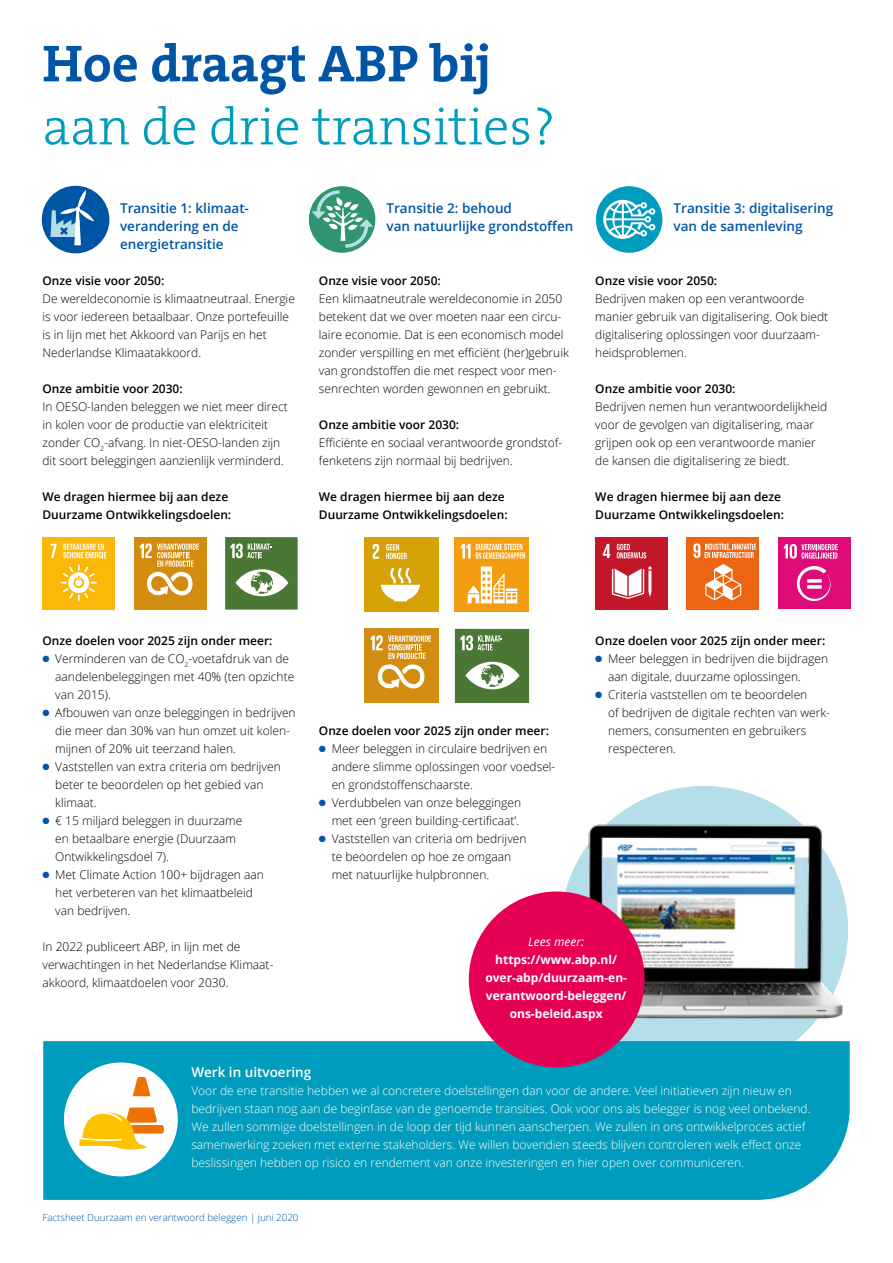
<style>
.page{position:relative;width:893px;height:1263px;background:#fff}
.page>*{position:absolute;margin:0;border:0;box-sizing:border-box;transform-origin:0 0}
.t1{font:300 52.5px "The Serif B W3";color:#009cbd}
.t2{font:700 52.5px "The Serif B W7";color:#0056a4}
.t3{font:600 13.5px/18px "Open Sans";color:#0056a4}
.t4{font:600 13.5px "Open Sans";color:#fff}
.t5{font:300 12px/18px "Open Sans";color:#000}
.t6{font:300 12px/18px "Open Sans";color:#fff}
.t7{font:600 12px/18px "Open Sans";color:#000}
.t8{font:700 12px/18px "Open Sans";color:#fff;text-align:center}
.t9{font:italic 12px "Open Sans";color:#fff}
.t10{font:300 9.75px "Open Sans";color:#0056a4}
.s1{color:#0056a4}
</style>
<div class="page">
<div style="left:560px;top:786px;width:288px;height:288px;background:#b4dee8;border-radius:50%"></div>
<div style="left:455px;top:537px;width:74px;height:74px;background:#f59d10"></div>
<svg style="left:468px;top:566px;width:49px;height:37px"></svg>
<svg style="left:461px;top:544px;width:64px;height:15px"></svg>
<div style="left:455px;top:629px;width:74px;height:74px;background:#4b7735"></div>
<svg style="left:465px;top:662px;width:55px;height:27px"></svg>
<svg style="left:460px;top:635px;width:42px;height:15px"></svg>
<div style="left:43px;top:537px;width:72px;height:73px;background:#fbb808"></div>
<svg style="left:61px;top:564px;width:36px;height:37px"></svg>
<svg style="left:50px;top:544px;width:7px;height:14px"></svg>
<svg style="left:63px;top:544px;width:43px;height:14px"></svg>
<div style="left:364px;top:537px;width:75px;height:74px;background:#d5a105"></div>
<svg style="left:381px;top:568px;width:39px;height:33px"></svg>
<svg style="left:373px;top:544px;width:6px;height:15px"></svg>
<svg style="left:386px;top:544px;width:21px;height:15px"></svg>
<div style="left:595px;top:537px;width:72px;height:72px;background:#c11728"></div>
<svg style="left:612px;top:566px;width:39px;height:33px"></svg>
<svg style="left:603px;top:544px;width:7px;height:14px"></svg>
<svg style="left:617px;top:544px;width:29px;height:14px"></svg>
<div style="left:134px;top:537px;width:72px;height:73px;background:#d28d10"></div>
<svg style="left:140px;top:543px;width:59px;height:53px"></svg>
<div style="left:687px;top:537px;width:72px;height:72px;background:#eb6512"></div>
<svg style="left:705px;top:564px;width:36px;height:36px"></svg>
<svg style="left:693px;top:543px;width:63px;height:15px"></svg>
<div style="left:364px;top:629px;width:75px;height:74px;background:#d28d10"></div>
<svg style="left:371px;top:635px;width:60px;height:54px"></svg>
<div style="left:778px;top:537px;width:72px;height:72px;background:#de0b79"></div>
<svg style="left:796px;top:566px;width:35px;height:35px"></svg>
<svg style="left:807px;top:579px;width:15px;height:4px"></svg>
<svg style="left:784px;top:544px;width:54px;height:15px"></svg>
<div style="left:225px;top:537px;width:73px;height:73px;background:#4b7735"></div>
<svg style="left:235px;top:569px;width:53px;height:27px"></svg>
<svg style="left:231px;top:543px;width:41px;height:15px"></svg>
<div style="left:42px;top:186px;width:67px;height:67px;background:#0056a4;border-radius:50%"></div>
<svg style="left:51px;top:190px;width:43px;height:55px"></svg>
<div style="left:309px;top:186px;width:66px;height:67px;background:#2f9571;border-radius:50%"></div>
<svg style="left:312px;top:190px;width:61px;height:58px"></svg>
<div style="left:596px;top:186px;width:66px;height:67px;background:#009cbd;border-radius:50%"></div>
<svg style="left:603px;top:200px;width:52px;height:39px"></svg>
<div style="left:43px;top:1041px;width:807px;height:159px;background:#009cbd"></div>
<div style="left:64px;top:1062px;width:114px;height:114px;background:#fff;border-radius:50%"></div>
<div style="left:119px;top:1125px;width:45px;height:8px;background:#ee7203;border-radius:2px"></div>
<svg style="left:79px;top:1077px;width:78px;height:73px"></svg>
<img style="left:565px;top:805px;width:283px;height:229px">
<div style="left:469px;top:891px;width:176px;height:176px;background:#e50056;border-radius:50%"></div>
<h1 class="t2" style="left:43px;top:29px;width:450px">Hoe draagt ABP bij</h1>
<h1 class="t1" style="left:43px;top:93px;width:514px">aan de drie transities?</h1>
<p class="t3" style="left:120px;top:199px;width:130px">Transitie 1: klimaat&shy;verandering en de energietransitie</p>
<p class="t7" style="left:43px;top:271px;width:123px">Onze visie voor 2050:</p>
<p class="t5" style="left:43px;top:289px;width:254px">De wereldeconomie is klimaatneutraal. Energie is voor iedereen betaalbaar. Onze portefeuille is in lijn met het Akkoord van Parijs en het Nederlandse Klimaatakkoord.</p>
<p class="t7" style="left:43px;top:379px;width:142px">Onze ambitie voor 2030:</p>
<p class="t5" style="left:43px;top:397px;width:247px">In OESO-landen beleggen we niet meer direct in kolen voor de productie van elektriciteit zonder CO<sub>2</sub>-afvang. In niet-OESO-landen zijn dit soort beleggingen aanzienlijk verminderd.</p>
<p class="t7" style="left:43px;top:487px;width:190px">We dragen hiermee bij aan deze<br>Duurzame Ontwikkelingsdoelen:</p>
<p class="t3" style="left:386px;top:199px;width:188px">Transitie 2: behoud<br>van natuurlijke grondstoffen</p>
<p class="t7" style="left:319px;top:271px;width:123px">Onze visie voor 2050:</p>
<p class="t5" style="left:319px;top:289px;width:251px">Een klimaatneutrale wereldeconomie in 2050 betekent dat we over moeten naar een circu&shy;laire economie. Dat is een economisch model zonder verspilling en met efficiënt (her)gebruik van grondstoffen die met respect voor men&shy;senrechten worden gewonnen en gebruikt.</p>
<p class="t7" style="left:319px;top:415px;width:142px">Onze ambitie voor 2030:</p>
<p class="t5" style="left:319px;top:433px;width:245px">Efficiënte en sociaal verantwoorde grondstof&shy;fenketens zijn normaal bij bedrijven.</p>
<p class="t7" style="left:319px;top:487px;width:190px">We dragen hiermee bij aan deze<br>Duurzame Ontwikkelingsdoelen:</p>
<p class="t3" style="left:674px;top:199px;width:161px">Transitie 3: digitalisering van de samenleving</p>
<p class="t7" style="left:595px;top:271px;width:123px">Onze visie voor 2050:</p>
<p class="t5" style="left:595px;top:289px;width:234px">Bedrijven maken op een verantwoorde manier gebruik van digitalisering. Ook biedt digitalisering oplossingen voor duurzaam&shy;heidsproblemen.</p>
<p class="t7" style="left:595px;top:379px;width:142px">Onze ambitie voor 2030:</p>
<p class="t5" style="left:595px;top:397px;width:233px">Bedrijven nemen hun verantwoordelijkheid voor de gevolgen van digitalisering, maar grijpen ook op een verantwoorde manier de kansen die digitalisering ze biedt.</p>
<p class="t7" style="left:595px;top:487px;width:190px">We dragen hiermee bij aan deze<br>Duurzame Ontwikkelingsdoelen:</p>
<p class="t7" style="left:43px;top:631px;width:232px">Onze doelen voor 2025 zijn onder meer:</p>
<p class="t5" style="left:55px;top:649px;width:241px;text-indent:-13px"><span class="s1">●</span> Verminderen van de CO<sub>2</sub>-voetafdruk van de aandelenbeleggingen met 40% (ten opzichte van 2015).</p>
<p class="t5" style="left:55px;top:703px;width:242px;text-indent:-13px"><span class="s1">●</span> Afbouwen van onze beleggingen in bedrijven die meer dan 30% van hun omzet uit kolen&shy;mijnen of 20% uit teerzand halen.</p>
<p class="t5" style="left:55px;top:757px;width:227px;text-indent:-13px"><span class="s1">●</span> Vaststellen van extra criteria om bedrijven beter te beoordelen op het gebied van klimaat.</p>
<p class="t5" style="left:55px;top:811px;width:189px;text-indent:-13px"><span class="s1">●</span> € 15 miljard beleggen in duurzame en betaalbare energie (Duurzaam<br>Ontwikkelingsdoel 7).</p>
<p class="t5" style="left:55px;top:865px;width:210px;text-indent:-13px"><span class="s1">●</span> Met Climate Action 100+ bijdragen aan het verbeteren van het klimaatbeleid van bedrijven.</p>
<p class="t5" style="left:43px;top:937px;width:233px">In 2022 publiceert ABP, in lijn met de verwachtingen in het Nederlandse Klimaat&shy;akkoord, klimaatdoelen voor 2030.</p>
<p class="t7" style="left:319px;top:721px;width:232px">Onze doelen voor 2025 zijn onder meer:</p>
<p class="t5" style="left:332px;top:739px;width:224px;text-indent:-13px"><span class="s1">●</span> Meer beleggen in circulaire bedrijven en andere slimme oplossingen voor voedsel&shy;en grondstoffenschaarste.</p>
<p class="t5" style="left:319px;top:793px;width:204px;text-align:right"><span class="s1">●</span> Verdubbelen van onze beleggingen met een ‘green building-certificaat’.</p>
<p class="t5" style="left:332px;top:829px;width:196px;text-indent:-13px"><span class="s1">●</span> Vaststellen van criteria om bedrijven te beoordelen op hoe ze omgaan met natuurlijke hulpbronnen.</p>
<p class="t7" style="left:595px;top:631px;width:232px">Onze doelen voor 2025 zijn onder meer:</p>
<p class="t5" style="left:608px;top:649px;width:222px;text-indent:-13px"><span class="s1">●</span> Meer beleggen in bedrijven die bijdragen aan digitale, duurzame oplossingen.</p>
<p class="t5" style="left:608px;top:685px;width:224px;text-indent:-13px"><span class="s1">●</span> Criteria vaststellen om te beoordelen<br>of bedrijven de digitale rechten van werk&shy;nemers, consumenten en gebruikers respecteren.</p>
<p class="t9" style="left:528px;top:934px;width:57px">Lees meer:</p>
<p class="t8" style="left:485px;top:950px;width:143px">https://www.abp.nl/ over-abp/duurzaam-en&shy;verantwoord-beleggen/ ons-beleid.aspx</p>
<p class="t4" style="left:191px;top:1063px;width:122px">Werk in uitvoering</p>
<p class="t6" style="left:191px;top:1081px;width:621px">Voor de ene transitie hebben we al concretere doelstellingen dan voor de andere. Veel initiatieven zijn nieuw en bedrijven staan nog aan de beginfase van de genoemde transities. Ook voor ons als belegger is nog veel onbekend.<br>We zullen sommige doelstellingen in de loop der tijd kunnen aanscherpen. We zullen in ons ontwikkelproces actief samenwerking zoeken met externe stakeholders. We willen bovendien steeds blijven controleren welk effect onze beslissingen hebben op risico en rendement van onze investeringen en hier open over communiceren.</p>
<p class="t10" style="left:43px;top:1211px;width:258px">Factsheet Duurzaam en verantwoord beleggen | juni 2020</p>
</div>
